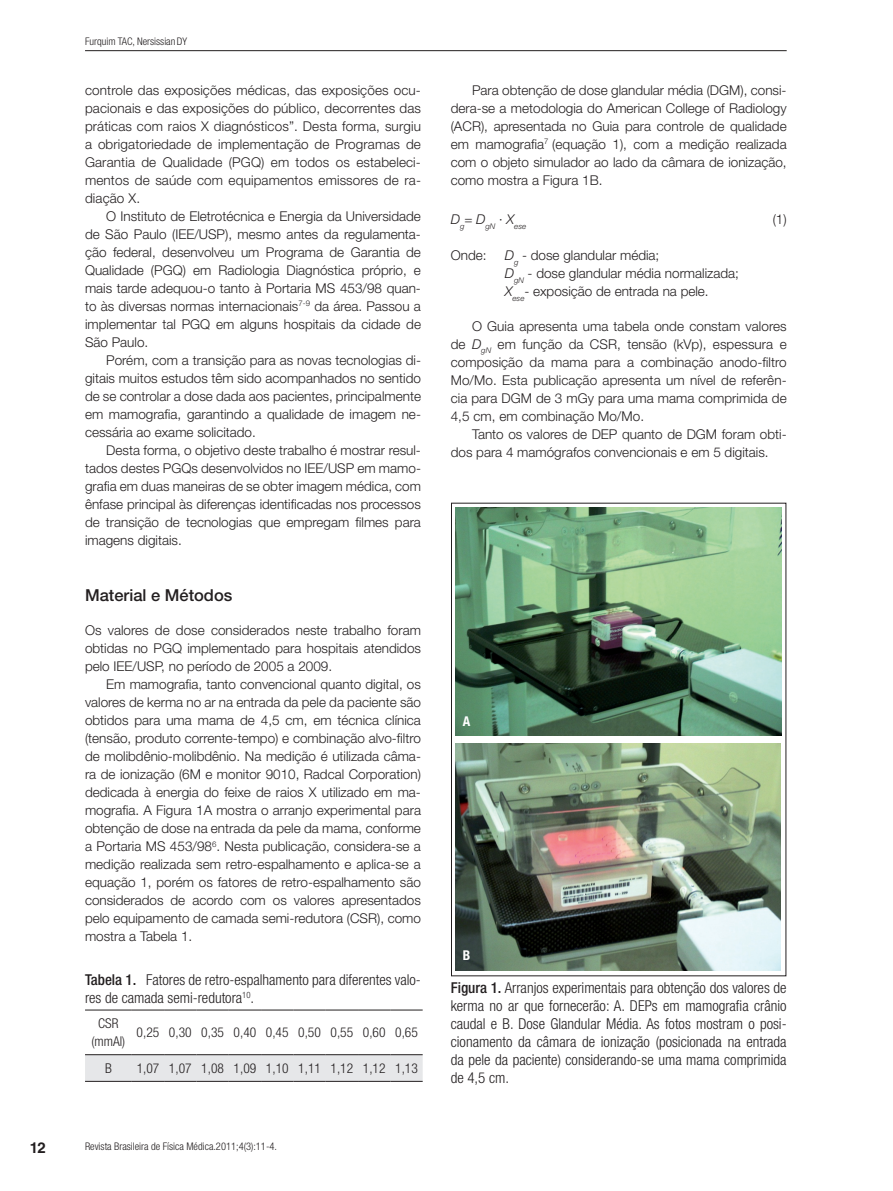
<style>
.page{position:relative;width:893px;height:1191px;background:#fff}
.page>*{position:absolute;margin:0;border:0;box-sizing:border-box;transform-origin:0 0}
.t1{font:500 16.5px "Helvetica Neue LT Std";color:#231f20}
.t2{font:300 condensed 15px/18px "Helvetica Neue LT Std";color:#231f20}
.t3{font:700 15px "Helvetica LT Std";color:#231f20}
.t4{font:300 13.5px/18px "Helvetica Neue LT Std";color:#231f20;text-align:justify}
.t5{font:300 condensed 13.5px/18px "Helvetica Neue LT Std";color:#231f20;text-align:center}
.t6{font:700 condensed 13.5px "Helvetica Neue LT Std";color:#fff}
.t7{font:300 condensed 10.5px "Helvetica Neue LT Std";color:#231f20}
.t8{font:italic 300 7.8px "Helvetica Neue LT Std";color:#231f20}
.s1{font-weight:500}
.s2{font-style:italic}
</style>
<div class="page">
<hr style="left:85px;top:50px;width:702px;height:1px;background:#231f20">
<svg style="left:85px;top:1055px;width:338px;height:26px;background:#e3e4e6"></svg>
<hr style="left:85px;top:1009px;width:47px;height:1px;background:#231f20">
<hr style="left:132px;top:1009px;width:32px;height:1px;background:#231f20">
<hr style="left:164px;top:1009px;width:32px;height:1px;background:#231f20">
<hr style="left:196px;top:1009px;width:33px;height:1px;background:#231f20">
<hr style="left:229px;top:1009px;width:32px;height:1px;background:#231f20">
<hr style="left:261px;top:1009px;width:32px;height:1px;background:#231f20">
<hr style="left:293px;top:1009px;width:33px;height:1px;background:#231f20">
<hr style="left:326px;top:1009px;width:32px;height:1px;background:#231f20">
<hr style="left:358px;top:1009px;width:32px;height:1px;background:#231f20">
<hr style="left:390px;top:1009px;width:33px;height:1px;background:#231f20">
<hr style="left:85px;top:1054px;width:47px;height:1px;background:#231f20">
<hr style="left:132px;top:1054px;width:32px;height:1px;background:#231f20">
<hr style="left:164px;top:1054px;width:32px;height:1px;background:#231f20">
<hr style="left:196px;top:1054px;width:33px;height:1px;background:#231f20">
<hr style="left:229px;top:1054px;width:32px;height:1px;background:#231f20">
<hr style="left:261px;top:1054px;width:32px;height:1px;background:#231f20">
<hr style="left:293px;top:1054px;width:33px;height:1px;background:#231f20">
<hr style="left:326px;top:1054px;width:32px;height:1px;background:#231f20">
<hr style="left:358px;top:1054px;width:32px;height:1px;background:#231f20">
<hr style="left:390px;top:1054px;width:33px;height:1px;background:#231f20">
<hr style="left:85px;top:1081px;width:47px;height:1px;background:#231f20">
<hr style="left:132px;top:1081px;width:32px;height:1px;background:#231f20">
<hr style="left:164px;top:1081px;width:32px;height:1px;background:#231f20">
<hr style="left:196px;top:1081px;width:33px;height:1px;background:#231f20">
<hr style="left:229px;top:1081px;width:32px;height:1px;background:#231f20">
<hr style="left:261px;top:1081px;width:32px;height:1px;background:#231f20">
<hr style="left:293px;top:1081px;width:33px;height:1px;background:#231f20">
<hr style="left:326px;top:1081px;width:32px;height:1px;background:#231f20">
<hr style="left:358px;top:1081px;width:32px;height:1px;background:#231f20">
<hr style="left:390px;top:1081px;width:33px;height:1px;background:#231f20">
<img style="left:455px;top:743px;width:326px;height:227px">
<img style="left:455px;top:508px;width:326px;height:228px">
<p class="t7" style="left:85px;top:35px;width:104px">Furquim TAC, Nersissian DY</p>
<p class="t4" style="left:85px;top:81px;width:337px">controle das exposições médicas, das exposições ocu&shy;pacionais e das exposições do público, decorrentes das práticas com raios X diagnósticos”. Desta forma, surgiu a obrigatoriedade de implementação de Programas de Garantia de Qualidade (PGQ) em todos os estabeleci&shy;mentos de saúde com equipamentos emissores de ra&shy;diação X.</p>
<p class="t4" style="left:85px;top:207px;width:337px;text-indent:21px">O Instituto de Eletrotécnica e Energia da Universidade de São Paulo (IEE/USP), mesmo antes da regulamenta&shy;ção federal, desenvolveu um Programa de Garantia de Qualidade (PGQ) em Radiologia Diagnóstica próprio, e mais tarde adequou-o tanto à Portaria MS 453/98 quan&shy;to às diversas normas internacionais<sup>7-9</sup> da área. Passou a implementar tal PGQ em alguns hospitais da cidade de São Paulo.</p>
<p class="t4" style="left:85px;top:351px;width:337px;text-indent:21px">Porém, com a transição para as novas tecnologias di&shy;gitais muitos estudos têm sido acompanhados no sentido de se controlar a dose dada aos pacientes, principalmente em mamografia, garantindo a qualidade de imagem ne&shy;cessária ao exame solicitado.</p>
<p class="t4" style="left:85px;top:441px;width:337px;text-indent:21px">Desta forma, o objetivo deste trabalho é mostrar resul&shy;tados destes PGQs desenvolvidos no IEE/USP em mamo&shy;grafia em duas maneiras de se obter imagem médica, com ênfase principal às diferenças identificadas nos processos de transição de tecnologias que empregam filmes para imagens digitais.</p>
<p class="t1" style="left:85px;top:585px;width:149px">Material e Métodos</p>
<p class="t4" style="left:85px;top:621px;width:337px">Os valores de dose considerados neste trabalho foram obtidas no PGQ implementado para hospitais atendidos pelo IEE/USP, no período de 2005 a 2009.</p>
<p class="t4" style="left:85px;top:675px;width:337px;text-indent:21px">Em mamografia, tanto convencional quanto digital, os valores de kerma no ar na entrada da pele da paciente são obtidos para uma mama de 4,5 cm, em técnica clínica (tensão, produto corrente-tempo) e combinação alvo-filtro de molibdênio-molibdênio. Na medição é utilizada câma&shy;ra de ionização (6M e monitor 9010, Radcal Corporation) dedicada à energia do feixe de raios X utilizado em ma&shy;mografia. A Figura 1A mostra o arranjo experimental para obtenção de dose na entrada da pele da mama, conforme a Portaria MS 453/98<sup>6</sup>. Nesta publicação, considera-se a medição realizada sem retro-espalhamento e aplica-se a equação 1, porém os fatores de retro-espalhamento são considerados de acordo com os valores apresentados pelo equipamento de camada semi-redutora (CSR), como mostra a Tabela 1.</p>
<p class="t2" style="left:85px;top:970px;width:337px"><span class="s1">Tabela 1.</span> Fatores de retro-espalhamento para diferentes valo&shy;res de camada semi-redutora<sup>10</sup>.</p>
<p class="t5" style="left:92px;top:1014px;width:35px">CSR (mmAl)</p>
<p class="t5" style="left:137px;top:1023px;width:283px">0,25 0,30 0,35 0,40 0,45 0,50 0,55 0,60 0,65</p>
<p class="t5" style="left:105px;top:1059px;width:8px">B</p>
<p class="t5" style="left:137px;top:1059px;width:283px">1,07 1,07 1,08 1,09 1,10 1,11 1,12 1,12 1,13</p>
<p class="t3" style="left:30px;top:1138px;width:18px">12</p>
<p class="t7" style="left:85px;top:1140px;width:194px">Revista Brasileira de Física Médica.2011;4(3):11-4.</p>
<p class="t4" style="left:451px;top:81px;width:337px;text-indent:21px">Para obtenção de dose glandular média (DGM), consi&shy;dera-se a metodologia do American College of Radiology (ACR), apresentada no Guia para controle de qualidade em mamografia<sup>7</sup> (equação 1), com a medição realizada com o objeto simulador ao lado da câmara de ionização, como mostra a Figura 1B.</p>
<p class="t8" style="left:451px;top:221px;width:77px"><sup>D</sup>g<sup>=</sup> <sup>D</sup>gN <sup>·</sup> <sup>X</sup>ese</p>
<p class="t4" style="left:773px;top:210px;width:16px">(1)</p>
<p class="t4" style="left:451px;top:246px;width:37px">Onde:</p>
<p class="t4" style="left:505px;top:246px;width:236px;text-align:left"><span class="s2">D</span><sub>g</sub> - dose glandular média;<br><span class="s2">D</span><sub>gN</sub> - dose glandular média normalizada;<br><span class="s2">X</span><sub>ese</sub>- exposição de entrada na pele.</p>
<p class="t4" style="left:451px;top:316px;width:337px;text-indent:21px">O Guia apresenta uma tabela onde constam valores de <span class="s2">D</span><sub>gN</sub> em função da CSR, tensão (kVp), espessura e composição da mama para a combinação anodo-filtro Mo/Mo. Esta publicação apresenta um nível de referên&shy;cia para DGM de 3 mGy para uma mama comprimida de 4,5 cm, em combinação Mo/Mo.</p>
<p class="t4" style="left:451px;top:424px;width:337px;text-indent:21px">Tanto os valores de DEP quanto de DGM foram obti&shy;dos para 4 mamógrafos convencionais e em 5 digitais.</p>
<p class="t6" style="left:463px;top:713px;width:9px">A</p>
<p class="t6" style="left:463px;top:947px;width:9px">B</p>
<p class="t2" style="left:451px;top:978px;width:337px;text-align:justify"><span class="s1">Figura 1.</span> Arranjos experimentais para obtenção dos valores de kerma no ar que fornecerão: A. DEPs em mamografia crânio caudal e B. Dose Glandular Média. As fotos mostram o posi&shy;cionamento da câmara de ionização (posicionada na entrada da pele da paciente) considerando-se uma mama comprimida de 4,5 cm.</p>
</div>
